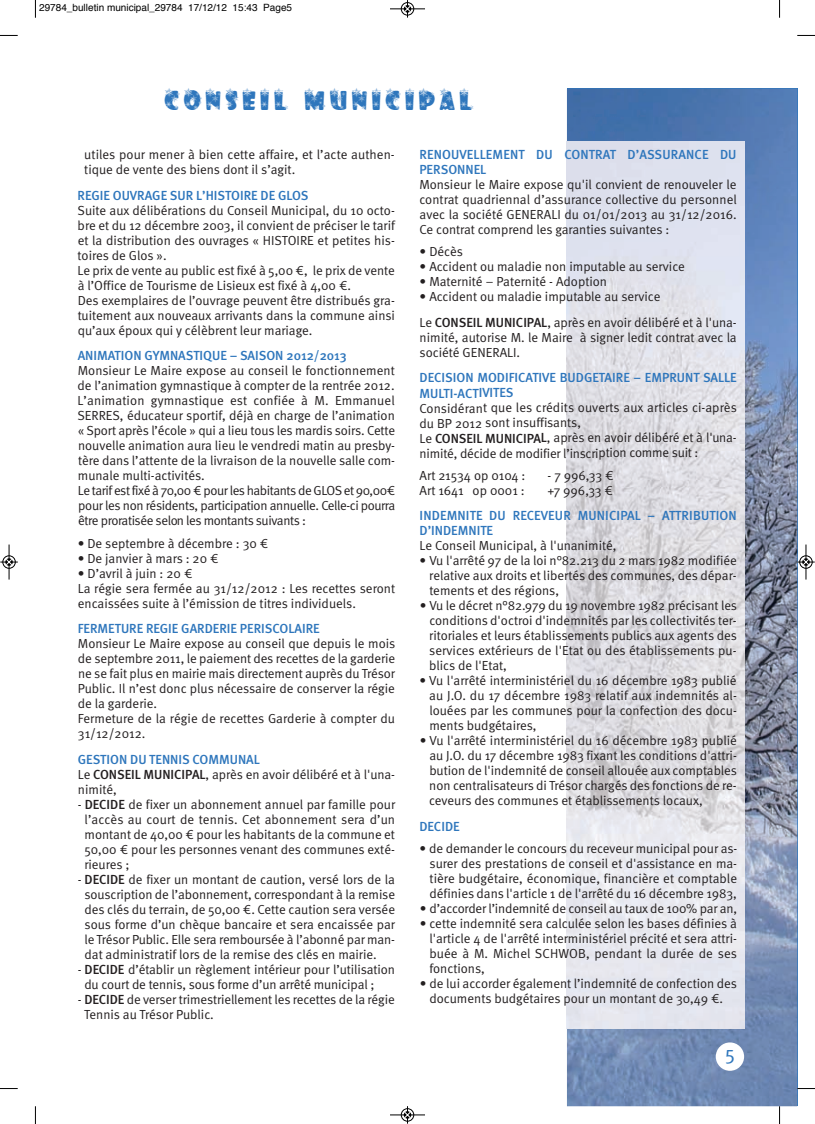
<style>
.page{position:relative;width:815px;height:1124px;background:#fff}
.page>*{position:absolute;margin:0;border:0;box-sizing:border-box;transform-origin:0 0}
.t1{font:30px "winterflakes";letter-spacing:.15em;color:#2e76bc}
.t2{font:20px "Meta Normal";color:#2e76bc}
.t3{font:13.12px/15px "Meta Normal";color:#231f20}
.t4{font:500 13.12px/15px "Meta";color:#2e76bc}
.t5{font:10px "Helvetica";color:#000}
.s1{font-family:"Meta";font-weight:500}
</style>
<div class="page">
<img style="left:567px;top:89px;width:230px;height:1017px">
<img style="left:566px;top:141px;width:179px;height:887px">
<div style="left:716px;top:1042px;width:28px;height:28px;background:#fff;border-radius:50%"></div>
<svg style="left:35px;top:0;width:1px;height:18px"></svg>
<svg style="left:0;top:35px;width:18px;height:1px"></svg>
<svg style="left:779px;top:0;width:1px;height:18px"></svg>
<svg style="left:797px;top:35px;width:18px;height:1px"></svg>
<svg style="left:35px;top:1106px;width:1px;height:17px"></svg>
<svg style="left:0;top:1088px;width:18px;height:1px"></svg>
<svg style="left:779px;top:1106px;width:1px;height:17px"></svg>
<svg style="left:797px;top:1087px;width:18px;height:2px"></svg>
<div style="left:401px;top:2px;width:13px;height:14px;border:1px solid #fff;border-radius:50%"></div>
<hr style="left:390px;top:9px;width:35px;height:1px;background:#000">
<div style="left:401px;top:2px;width:13px;height:13px;border:1px solid #000;border-radius:50%"></div>
<svg style="left:404px;top:0;width:7px;height:18px"></svg>
<hr style="left:390px;top:1114px;width:35px;height:1px;background:#000">
<div style="left:401px;top:1108px;width:13px;height:13px;border:1px solid #000;border-radius:50%"></div>
<svg style="left:404px;top:1106px;width:7px;height:17px"></svg>
<div style="left:2px;top:555px;width:14px;height:13px;border:1px solid #fff;border-radius:50%"></div>
<hr style="left:9px;top:544px;width:1px;height:35px;background:#000">
<div style="left:3px;top:555px;width:12px;height:13px;border:1px solid #000;border-radius:50%"></div>
<svg style="left:0;top:558px;width:18px;height:7px"></svg>
<div style="left:799px;top:555px;width:14px;height:13px;border:1px solid #fff;border-radius:50%"></div>
<hr style="left:806px;top:544px;width:1px;height:35px;background:#000">
<div style="left:800px;top:555px;width:12px;height:13px;border:1px solid #000;border-radius:50%"></div>
<svg style="left:797px;top:558px;width:18px;height:7px"></svg>
<p class="t5" style="left:39px;top:4px;width:254px">29784_bulletin municipal_29784 17/12/12 15:43 Page5</p>
<h1 class="t1" style="left:165px;top:83px;width:310px">CONSEIL MUNICIPAL</h1>
<p class="t3" style="left:84px;top:148px;width:312px">utiles pour mener à bien cette affaire, et l’acte authen&shy;tique de vente des biens dont il s’agit.</p>
<p class="t4" style="left:78px;top:187px;width:232px">REGIE OUVRAGE SUR L’HISTOIRE DE GLOS</p>
<p class="t3" style="left:78px;top:204px;width:319px">Suite aux délibérations du Conseil Municipal, du 10 octo&shy;bre et du 12 décembre 2003, il convient de préciser le tarif et la distribution des ouvrages « HISTOIRE et petites his&shy;toires de Glos ».<br>Le prix de vente au public est fixé à 5,00 €, le prix de vente à l’Office de Tourisme de Lisieux est fixé à 4,00 €.<br>Des exemplaires de l’ouvrage peuvent être distribués gra&shy;tuitement aux nouveaux arrivants dans la commune ainsi qu’aux époux qui y célèbrent leur mariage.</p>
<p class="t4" style="left:78px;top:348px;width:270px">ANIMATION GYMNASTIQUE – SAISON 2012/2013</p>
<p class="t3" style="left:78px;top:364px;width:319px">Monsieur Le Maire expose au conseil le fonctionnement de l’animation gymnastique à compter de la rentrée 2012.<br>L’animation gymnastique est confiée à M. Emmanuel SERRES, éducateur sportif, déjà en charge de l’animation « Sport après l’école » qui a lieu tous les mardis soirs. Cette nouvelle animation aura lieu le vendredi matin au presby&shy;tère dans l’attente de la livraison de la nouvelle salle com&shy;munale multi-activités.<br>Le tarif est fixé à 70,00 € pour les habitants de GLOS et 90,00€ pour les non résidents, participation annuelle. Celle-ci pourra être proratisée selon les montants suivants :</p>
<p class="t3" style="left:78px;top:537px;width:192px">• De septembre à décembre : 30 €</p>
<p class="t3" style="left:78px;top:552px;width:142px">• De janvier à mars : 20 €</p>
<p class="t3" style="left:78px;top:567px;width:319px">• D’avril à juin : 20 €<br>La régie sera fermée au 31/12/2012 : Les recettes seront encaissées suite à l’émission de titres individuels.</p>
<p class="t4" style="left:78px;top:621px;width:243px">FERMETURE REGIE GARDERIE PERISCOLAIRE</p>
<p class="t3" style="left:78px;top:637px;width:319px">Monsieur Le Maire expose au conseil que depuis le mois de septembre 2011, le paiement des recettes de la garderie ne se fait plus en mairie mais directement auprès du Trésor Public. Il n’est donc plus nécessaire de conserver la régie de la garderie.<br>Fermeture de la régie de recettes Garderie à compter du 31/12/2012.</p>
<p class="t4" style="left:78px;top:751px;width:183px">GESTION DU TENNIS COMMUNAL</p>
<p class="t3" style="left:78px;top:768px;width:319px">Le <span class="s1">CONSEIL MUNICIPAL</span>, après en avoir délibéré et à l'una&shy;nimité,</p>
<p class="t3" style="left:84px;top:798px;width:312px;text-align:justify;text-indent:-6px">- <span class="s1">DECIDE</span> de fixer un abonnement annuel par famille pour l’accès au court de tennis. Cet abonnement sera d’un montant de 40,00 € pour les habitants de la commune et 50,00 € pour les personnes venant des communes exté&shy;rieures ;</p>
<p class="t3" style="left:84px;top:873px;width:312px;text-align:justify;text-indent:-7px">- <span class="s1">DECIDE</span> de fixer un montant de caution, versé lors de la souscription de l’abonnement, correspondant à la remise des clés du terrain, de 50,00 €. Cette caution sera versée sous forme d’un chèque bancaire et sera encaissée par le Trésor Public. Elle sera remboursée à l’abonné par man&shy;dat administratif lors de la remise des clés en mairie.</p>
<p class="t3" style="left:84px;top:963px;width:312px;text-indent:-7px">- <span class="s1">DECIDE</span> d’établir un règlement intérieur pour l’utilisation du court de tennis, sous forme d’un arrêté municipal ;</p>
<p class="t3" style="left:84px;top:993px;width:312px;text-indent:-6px">- <span class="s1">DECIDE</span> de verser trimestriellement les recettes de la régie<br>Tennis au Trésor Public.</p>
<p class="t4" style="left:419px;top:147px;width:319px">RENOUVELLEMENT DU CONTRAT D’ASSURANCE DU<br>PERSONNEL</p>
<p class="t3" style="left:419px;top:178px;width:319px;text-align:justify">Monsieur le Maire expose qu'il convient de renouveler le contrat quadriennal d’assurance collective du personnel avec la société GENERALI du 01/01/2013 au 31/12/2016.<br>Ce contrat comprend les garanties suivantes :</p>
<p class="t3" style="left:420px;top:245px;width:45px">• Décès</p>
<p class="t3" style="left:420px;top:260px;width:267px">• Accident ou maladie non imputable au service</p>
<p class="t3" style="left:420px;top:275px;width:189px">• Maternité – Paternité - Adoption</p>
<p class="t3" style="left:420px;top:285px;width:319px;line-height:25.6px">• Accident ou maladie imputable au service<br>Le <span class="s1">CONSEIL MUNICIPAL</span>, après en avoir délibéré et à l'una-</p>
<p class="t3" style="left:420px;top:331px;width:319px">nimité, autorise M. le Maire à signer ledit contrat avec la société GENERALI.</p>
<p class="t4" style="left:420px;top:370px;width:319px">DECISION MODIFICATIVE BUDGETAIRE – EMPRUNT SALLE<br>MULTI-ACTIVITES</p>
<p class="t3" style="left:420px;top:401px;width:319px">Considérant que les crédits ouverts aux articles ci-après du BP 2012 sont insuffisants,<br>Le <span class="s1">CONSEIL MUNICIPAL</span>, après en avoir délibéré et à l'una&shy;nimité, décide de modifier l’inscription comme suit :</p>
<p class="t3" style="left:420px;top:469px;width:107px">Art 21534 op 0104 :</p>
<p class="t3" style="left:548px;top:469px;width:68px">- 7 996,33 €</p>
<p class="t3" style="left:420px;top:484px;width:107px">Art 1641 op 0001 :</p>
<p class="t3" style="left:548px;top:484px;width:67px">+7 996,33 €</p>
<p class="t4" style="left:420px;top:508px;width:319px">INDEMNITE DU RECEVEUR MUNICIPAL – ATTRIBUTION<br>D’INDEMNITE</p>
<p class="t3" style="left:420px;top:539px;width:198px">Le Conseil Municipal, à l'unanimité,</p>
<p class="t3" style="left:429px;top:554px;width:309px;text-align:justify;text-indent:-10px">• Vu l'arrêté 97 de la loi n°82.213 du 2 mars 1982 modifiée relative aux droits et libertés des communes, des dépar&shy;tements et des régions,</p>
<p class="t3" style="left:429px;top:599px;width:309px;text-align:justify;text-indent:-9px">• Vu le décret n°82.979 du 19 novembre 1982 précisant les conditions d'octroi d'indemnités par les collectivités ter&shy;ritoriales et leurs établissements publics aux agents des services extérieurs de l'Etat ou des établissements pu&shy;blics de l'Etat,</p>
<p class="t3" style="left:429px;top:674px;width:309px;text-align:justify;text-indent:-10px">• Vu l'arrêté interministériel du 16 décembre 1983 publié au J.O. du 17 décembre 1983 relatif aux indemnités al&shy;louées par les communes pour la confection des docu&shy;ments budgétaires,</p>
<p class="t3" style="left:429px;top:734px;width:309px;text-align:justify;text-indent:-9px">• Vu l'arrêté interministériel du 16 décembre 1983 publié au J.O. du 17 décembre 1983 fixant les conditions d'attri&shy;bution de l'indemnité de conseil allouée aux comptables non centralisateurs di Trésor chargés des fonctions de re&shy;ceveurs des communes et établissements locaux,</p>
<p class="t4" style="left:419px;top:818px;width:42px">DECIDE</p>
<p class="t3" style="left:430px;top:842px;width:309px;text-align:justify;text-indent:-10px">• de demander le concours du receveur municipal pour as&shy;surer des prestations de conseil et d'assistance en ma&shy;tière budgétaire, économique, financière et comptable définies dans l'article 1 de l'arrêté du 16 décembre 1983,</p>
<p class="t3" style="left:420px;top:902px;width:319px">• d’accorder l’indemnité de conseil au taux de 100% par an,</p>
<p class="t3" style="left:429px;top:917px;width:309px;text-align:justify;text-indent:-10px">• cette indemnité sera calculée selon les bases définies à l'article 4 de l'arrêté interministériel précité et sera attri&shy;buée à M. Michel SCHWOB, pendant la durée de ses fonctions,</p>
<p class="t3" style="left:420px;top:977px;width:319px;text-align:center">• de lui accorder également l’indemnité de confection des documents budgétaires pour un montant de 30,49 €.</p>
<h2 class="t2" style="left:725px;top:1045px;width:11px">5</h2>
</div>
